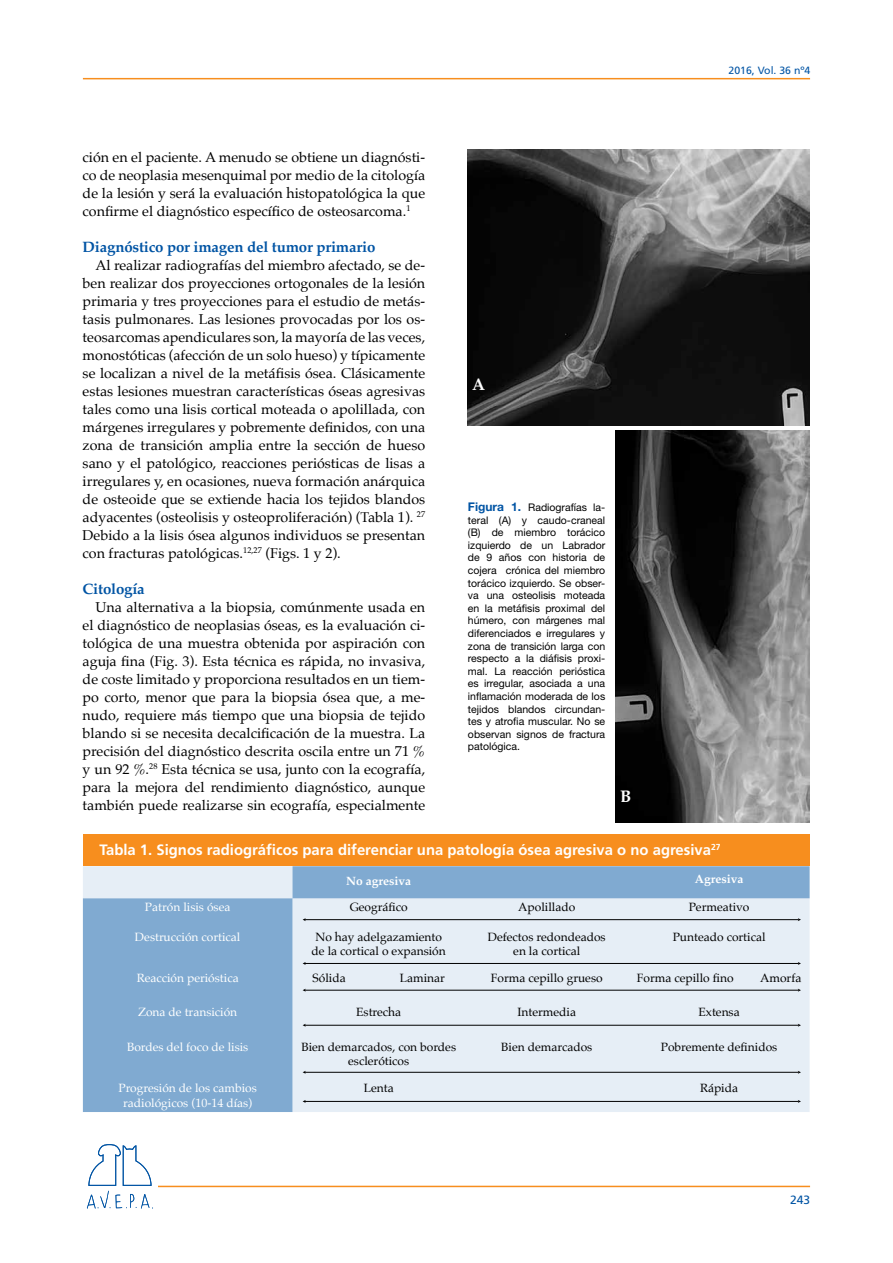
<style>
.page{position:relative;width:893px;height:1263px;background:#fff}
.page>*{position:absolute;margin:0;border:0;box-sizing:border-box;transform-origin:0 0}
.t1{font:700 16.8px "Palatino";color:#fff}
.t2{font:700 15px "Frutiger";color:#fff}
.t3{font:700 15px "Palatino";letter-spacing:-.01em;color:#0054a4}
.t4{font:14.25px/18px "Palatino";color:#000;text-align:justify}
.t5{font:12px/14.4px "Palatino";color:#000;text-align:center}
.t6{font:12px/14.4px "Palatino";color:#fff;text-align:center}
.t7{font:700 12px "Palatino";color:#fff}
.t8{font:12px "Frutiger";color:#0054a4}
.t9{font:10.5px/12.6px "Helvetica Neue LT Std";color:#000;text-align:justify}
.t10{font:10.5px "Frutiger";color:#0054a4}
.s1{font-weight:700;font-size:12px;color:#0054a4}
</style>
<div class="page">
<hr style="left:158px;top:1186px;width:652px;height:1px;background:#f78e1e">
<hr style="left:83px;top:78px;width:727px;height:1px;background:#f78e1e">
<svg style="left:87px;top:1144px;width:66px;height:65px"></svg>
<div style="left:83px;top:834px;width:727px;height:32px;background:#f78e1e"></div>
<svg style="left:83px;top:866px;width:727px;height:246px;background:#c1d5e8"></svg>
<hr style="left:305px;top:919px;width:494px;height:1px;background:#000">
<hr style="left:305px;top:1072px;width:494px;height:1px;background:#000">
<hr style="left:305px;top:1101px;width:494px;height:1px;background:#000">
<hr style="left:305px;top:1025px;width:494px;height:1px;background:#000">
<hr style="left:305px;top:963px;width:494px;height:1px;background:#000">
<hr style="left:305px;top:990px;width:494px;height:1px;background:#000">
<img style="left:468px;top:149px;width:342px;height:277px">
<img style="left:615px;top:430px;width:195px;height:393px">
<p class="t10" style="left:729px;top:64px;width:83px">2016, Vol. 36 nº4</p>
<p class="t4" style="left:83px;top:148px;width:344px">ción en el paciente. A menudo se obtiene un diagnósti&shy;co de neoplasia mesenquimal por medio de la citología de la lesión y será la evaluación histopatológica la que confirme el diagnóstico específico de osteosarcoma.<sup>1</sup></p>
<p class="t3" style="left:83px;top:234px;width:294px">Diagnóstico por imagen del tumor primario</p>
<p class="t4" style="left:83px;top:256px;width:344px;text-indent:13px">Al realizar radiografías del miembro afectado, se de&shy;ben realizar dos proyecciones ortogonales de la lesión primaria y tres proyecciones para el estudio de metás&shy;tasis pulmonares. Las lesiones provocadas por los os&shy;teosarcomas apendiculares son, la mayoría de las veces, monostóticas (afección de un solo hueso) y típicamente se localizan a nivel de la metáfisis ósea. Clásicamente estas lesiones muestran características óseas agresivas tales como una lisis cortical moteada o apolillada, con márgenes irregulares y pobremente definidos, con una zona de transición amplia entre la sección de hueso sano y el patológico, reacciones periósticas de lisas a irregulares y, en ocasiones, nueva formación anárquica de osteoide que se extiende hacia los tejidos blandos adyacentes (osteolisis y osteoproliferación) (Tabla 1). <sup>27<br></sup>Debido a la lisis ósea algunos individuos se presentan con fracturas patológicas.<sup>12,27</sup> (Figs. 1 y 2).</p>
<p class="t3" style="left:83px;top:576px;width:64px">Citología</p>
<p class="t4" style="left:83px;top:598px;width:344px;text-indent:13px">Una alternativa a la biopsia, comúnmente usada en el diagnóstico de neoplasias óseas, es la evaluación ci&shy;tológica de una muestra obtenida por aspiración con aguja fina (Fig. 3). Esta técnica es rápida, no invasiva, de coste limitado y proporciona resultados en un tiem&shy;po corto, menor que para la biopsia ósea que, a me&shy;nudo, requiere más tiempo que una biopsia de tejido blando si se necesita decalcificación de la muestra. La precisión del diagnóstico descrita oscila entre un 71 % y un 92 %.<sup>28</sup> Esta técnica se usa, junto con la ecografía, para la mejora del rendimiento diagnóstico, aunque también puede realizarse sin ecografía, especialmente</p>
<p class="t2" style="left:99px;top:840px;width:623px">Tabla 1. Signos radiográficos para diferenciar una patología ósea agresiva o no agresiva<sup>27</sup></p>
<p class="t7" style="left:346px;top:871px;width:67px">No agresiva</p>
<p class="t7" style="left:695px;top:869px;width:50px">Agresiva</p>
<p class="t6" style="left:145px;top:900px;width:87px">Patrón lisis ósea</p>
<p class="t5" style="left:350px;top:900px;width:60px">Geográfico</p>
<p class="t5" style="left:518px;top:900px;width:58px">Apolillado</p>
<p class="t5" style="left:689px;top:900px;width:62px">Permeativo</p>
<p class="t6" style="left:135px;top:929px;width:107px">Destrucción cortical</p>
<p class="t5" style="left:312px;top:929px;width:136px">No hay adelgazamiento de la cortical o expansión</p>
<p class="t5" style="left:488px;top:929px;width:119px">Defectos redondeados en la cortical</p>
<p class="t5" style="left:673px;top:929px;width:94px">Punteado cortical</p>
<p class="t6" style="left:137px;top:971px;width:104px">Reacción perióstica</p>
<p class="t5" style="left:313px;top:971px;width:35px">Sólida</p>
<p class="t5" style="left:400px;top:971px;width:47px">Laminar</p>
<p class="t5" style="left:491px;top:971px;width:113px">Forma cepillo grueso</p>
<p class="t5" style="left:637px;top:971px;width:98px">Forma cepillo fino</p>
<p class="t5" style="left:760px;top:971px;width:43px">Amorfa</p>
<p class="t6" style="left:138px;top:1005px;width:101px">Zona de transición</p>
<p class="t5" style="left:356px;top:1005px;width:46px">Estrecha</p>
<p class="t5" style="left:517px;top:1005px;width:60px">Intermedia</p>
<p class="t5" style="left:698px;top:1005px;width:43px">Extensa</p>
<p class="t6" style="left:127px;top:1039px;width:123px">Bordes del foco de lisis</p>
<p class="t5" style="left:301px;top:1039px;width:156px">Bien demarcados, con bordes escleróticos</p>
<p class="t5" style="left:501px;top:1039px;width:93px">Bien demarcados</p>
<p class="t5" style="left:661px;top:1039px;width:118px">Pobremente definidos</p>
<p class="t6" style="left:119px;top:1081px;width:140px">Progresión de los cambios radiológicos (10-14 días)</p>
<p class="t5" style="left:364px;top:1081px;width:31px">Lenta</p>
<p class="t5" style="left:700px;top:1081px;width:40px">Rápida</p>
<p class="t1" style="left:472px;top:370px;width:15px">A</p>
<p class="t9" style="left:468px;top:501px;width:139px"><span class="s1">Figura 1.</span> Radiografías la&shy;teral (A) y caudo-craneal (B) de miembro torácico izquierdo de un Labrador de 9 años con historia de cojera crónica del miembro torácico izquierdo. Se obser&shy;va una osteolisis moteada en la metáfisis proximal del húmero, con márgenes mal diferenciados e irregulares y zona de transición larga con respecto a la diáfisis proxi&shy;mal. La reacción perióstica es irregular, asociada a una inflamación moderada de los tejidos blandos circundan&shy;tes y atrofia muscular. No se observan signos de fractura patológica.</p>
<p class="t1" style="left:620px;top:782px;width:13px">B</p>
<p class="t8" style="left:790px;top:1193px;width:22px">243</p>
</div>
